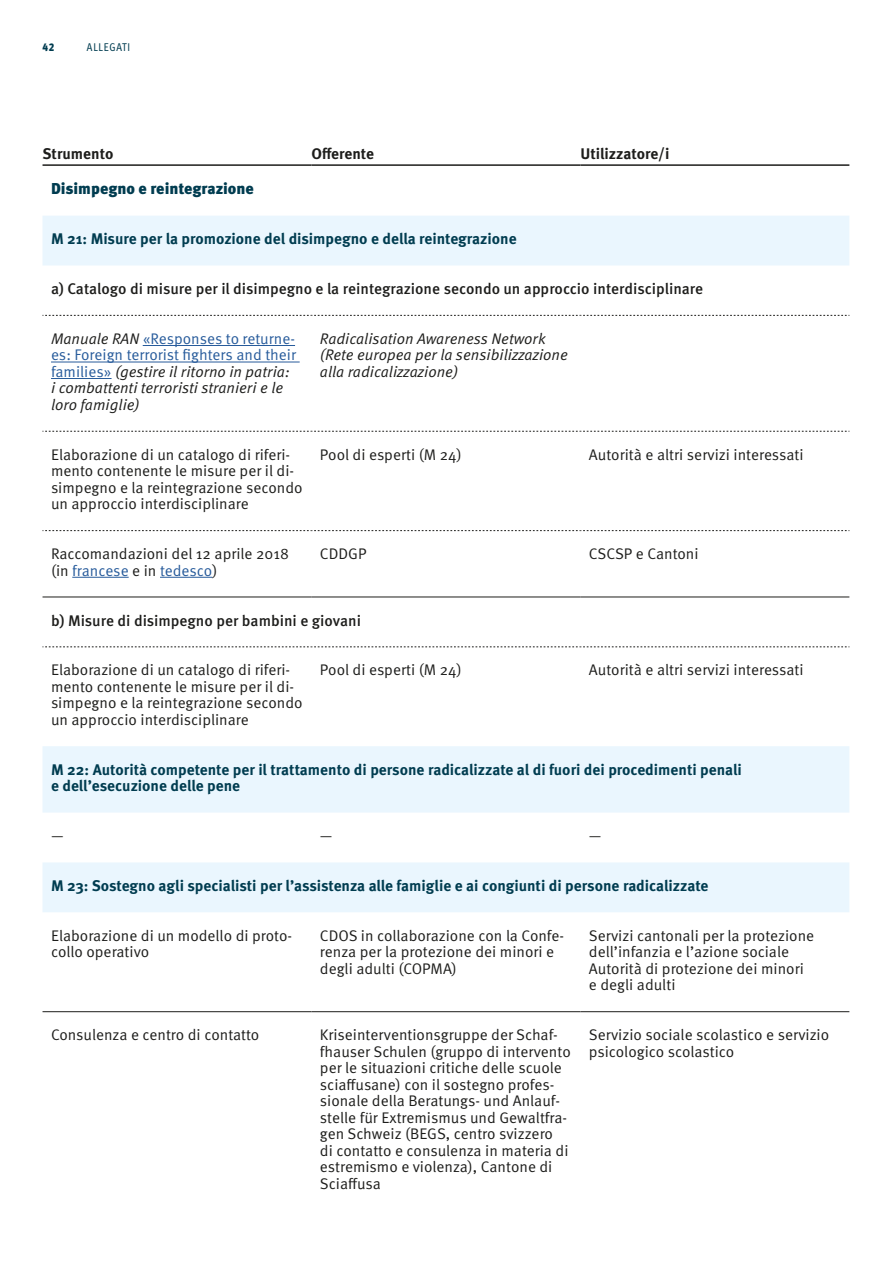
<style>
.page{position:relative;width:893px;height:1263px;background:#fff}
.page>*{position:absolute;margin:0;border:0;box-sizing:border-box;transform-origin:0 0}
._04_02_Tabelle_Titel{font:900 15.75px "Meta Pro";color:#003c50}
._04_01_Tabelle_Grund{font:15.3px/16.5px "Meta Pro";color:#1d1d1b}
._04_04_Tabelle_Zwisc{font:700 15.3px/16.5px "Meta Pro";color:#003c50}
._04_01_Tabelle_Grund-2{font:italic 15.3px/16.5px "Meta Pro";color:#1d1d1b}
._04_01_Tabelle_Grund-3{font:500 15.3px "Meta Pro";color:#1d1d1b}
._04_05_Tabelle_Kopf{font:700 15.3px "Meta Pro";color:#1d1d1b}
.t1{font:11.25px "Meta Cond Pro";letter-spacing:.065em;color:#003c50}
.t2{font:900 11.25px "Meta Cond Pro";color:#003c50}
.s1{font-style:normal;color:#275b9b}
.s2{color:#275b9b}
</style>
<div class="page">
<svg style="left:43px;top:216px;width:806px;height:696px"></svg>
<hr style="left:43px;top:164px;width:268px;height:2px;background:#1d1d1b">
<hr style="left:311px;top:164px;width:269px;height:2px;background:#1d1d1b">
<hr style="left:580px;top:164px;width:269px;height:2px;background:#1d1d1b">
<hr style="left:43px;top:1011px;width:268px;height:1px;background:#1d1d1b">
<hr style="left:311px;top:1011px;width:269px;height:1px;background:#1d1d1b">
<hr style="left:580px;top:1011px;width:269px;height:1px;background:#1d1d1b">
<svg style="left:43px;top:315px;width:806px;height:1px"></svg>
<svg style="left:43px;top:431px;width:806px;height:1px"></svg>
<svg style="left:43px;top:530px;width:806px;height:1px"></svg>
<svg style="left:43px;top:647px;width:806px;height:1px"></svg>
<hr style="left:43px;top:597px;width:268px;height:1px;background:#1d1d1b">
<hr style="left:311px;top:597px;width:269px;height:1px;background:#1d1d1b">
<hr style="left:580px;top:597px;width:269px;height:1px;background:#1d1d1b">
<hr style="left:143px;top:345px;width:152px;height:1px;background:#275b9b">
<hr style="left:51px;top:362px;width:249px;height:1px;background:#275b9b">
<hr style="left:51px;top:378px;width:61px;height:1px;background:#275b9b">
<hr style="left:72px;top:577px;width:57px;height:1px;background:#275b9b">
<hr style="left:160px;top:577px;width:52px;height:1px;background:#275b9b">
<p class="t2" style="left:43px;top:40px;width:13px">42</p>
<p class="t1" style="left:87px;top:40px;width:43px">Allegati</p>
<p class="_04_05_Tabelle_Kopf" style="left:43px;top:144px;width:72px">Strumento</p>
<p class="_04_05_Tabelle_Kopf" style="left:311px;top:144px;width:64px">Offerente</p>
<p class="_04_05_Tabelle_Kopf" style="left:580px;top:144px;width:91px">Utilizzatore/i</p>
<p class="_04_02_Tabelle_Titel" style="left:51px;top:179px;width:204px">Disimpegno e reintegrazione</p>
<p class="_04_04_Tabelle_Zwisc" style="left:51px;top:231px;width:467px">M 21: Misure per la promozione del disimpegno e della reintegrazione</p>
<p class="_04_01_Tabelle_Grund-3" style="left:51px;top:279px;width:654px">a) Catalogo di misure per il disimpegno e la reintegrazione secondo un approccio interdisciplinare</p>
<p class="_04_01_Tabelle_Grund-2" style="left:51px;top:331px;width:247px">Manuale RAN <span class="s1">«Responses to returne&shy;es: Foreign terrorist fighters and their families»</span> (gestire il ritorno in patria: i combattenti terroristi stranieri e le loro famiglie)</p>
<p class="_04_01_Tabelle_Grund-2" style="left:320px;top:331px;width:249px">Radicalisation Awareness Network (Rete europea per la sensibilizzazione alla radicalizzazione)</p>
<p class="_04_01_Tabelle_Grund" style="left:51px;top:446px;width:253px">Elaborazione di un catalogo di riferi&shy;mento contenente le misure per il di&shy;simpegno e la reintegrazione secondo un approccio interdisciplinare</p>
<p class="_04_01_Tabelle_Grund" style="left:320px;top:446px;width:143px">Pool di esperti (M 24)</p>
<p class="_04_01_Tabelle_Grund" style="left:589px;top:446px;width:216px">Autorità e altri servizi interessati</p>
<p class="_04_01_Tabelle_Grund" style="left:51px;top:546px;width:240px">Raccomandazioni del 12 aprile 2018 (in <span class="s2">francese</span> e in <span class="s2">tedesco</span>)</p>
<p class="_04_01_Tabelle_Grund" style="left:320px;top:546px;width:48px">CDDGP</p>
<p class="_04_01_Tabelle_Grund" style="left:589px;top:546px;width:111px">CSCSP e Cantoni</p>
<p class="_04_01_Tabelle_Grund-3" style="left:51px;top:611px;width:312px">b) Misure di disimpegno per bambini e giovani</p>
<p class="_04_01_Tabelle_Grund" style="left:51px;top:662px;width:253px">Elaborazione di un catalogo di riferi&shy;mento contenente le misure per il di&shy;simpegno e la reintegrazione secondo un approccio interdisciplinare</p>
<p class="_04_01_Tabelle_Grund" style="left:320px;top:662px;width:143px">Pool di esperti (M 24)</p>
<p class="_04_01_Tabelle_Grund" style="left:589px;top:662px;width:216px">Autorità e altri servizi interessati</p>
<p class="_04_04_Tabelle_Zwisc" style="left:51px;top:761px;width:692px">M 22: Autorità competente per il trattamento di persone radicalizzate al di fuori dei procedimenti penali e dell’esecuzione delle pene</p>
<p class="_04_01_Tabelle_Grund" style="left:51px;top:828px;width:14px">—</p>
<p class="_04_01_Tabelle_Grund" style="left:320px;top:828px;width:14px">—</p>
<p class="_04_01_Tabelle_Grund" style="left:589px;top:828px;width:14px">—</p>
<p class="_04_04_Tabelle_Zwisc" style="left:51px;top:878px;width:659px">M 23: Sostegno agli specialisti per l’assistenza alle famiglie e ai congiunti di persone radicalizzate</p>
<p class="_04_01_Tabelle_Grund" style="left:51px;top:927px;width:243px">Elaborazione di un modello di proto&shy;collo operativo</p>
<p class="_04_01_Tabelle_Grund" style="left:320px;top:927px;width:246px">CDOS in collaborazione con la Confe&shy;renza per la protezione dei minori e degli adulti (COPMA)</p>
<p class="_04_01_Tabelle_Grund" style="left:589px;top:927px;width:227px">Servizi cantonali per la protezione dell’infanzia e l’azione sociale</p>
<p class="_04_01_Tabelle_Grund" style="left:589px;top:960px;width:216px">Autorità di protezione dei minori e degli adulti</p>
<p class="_04_01_Tabelle_Grund" style="left:51px;top:1027px;width:210px">Consulenza e centro di contatto</p>
<p class="_04_01_Tabelle_Grund" style="left:320px;top:1027px;width:252px">Kriseinterventionsgruppe der Schaf&shy;fhauser Schulen (gruppo di intervento per le situazioni critiche delle scuole sciaffusane) con il sostegno profes&shy;sionale della Beratungs- und Anlauf&shy;stelle für Extremismus und Gewaltfra&shy;gen Schweiz (BEGS, centro svizzero<br>di contatto e consulenza in materia di estremismo e violenza), Cantone di Sciaffusa</p>
<p class="_04_01_Tabelle_Grund" style="left:589px;top:1027px;width:242px">Servizio sociale scolastico e servizio psicologico scolastico</p>
</div>
